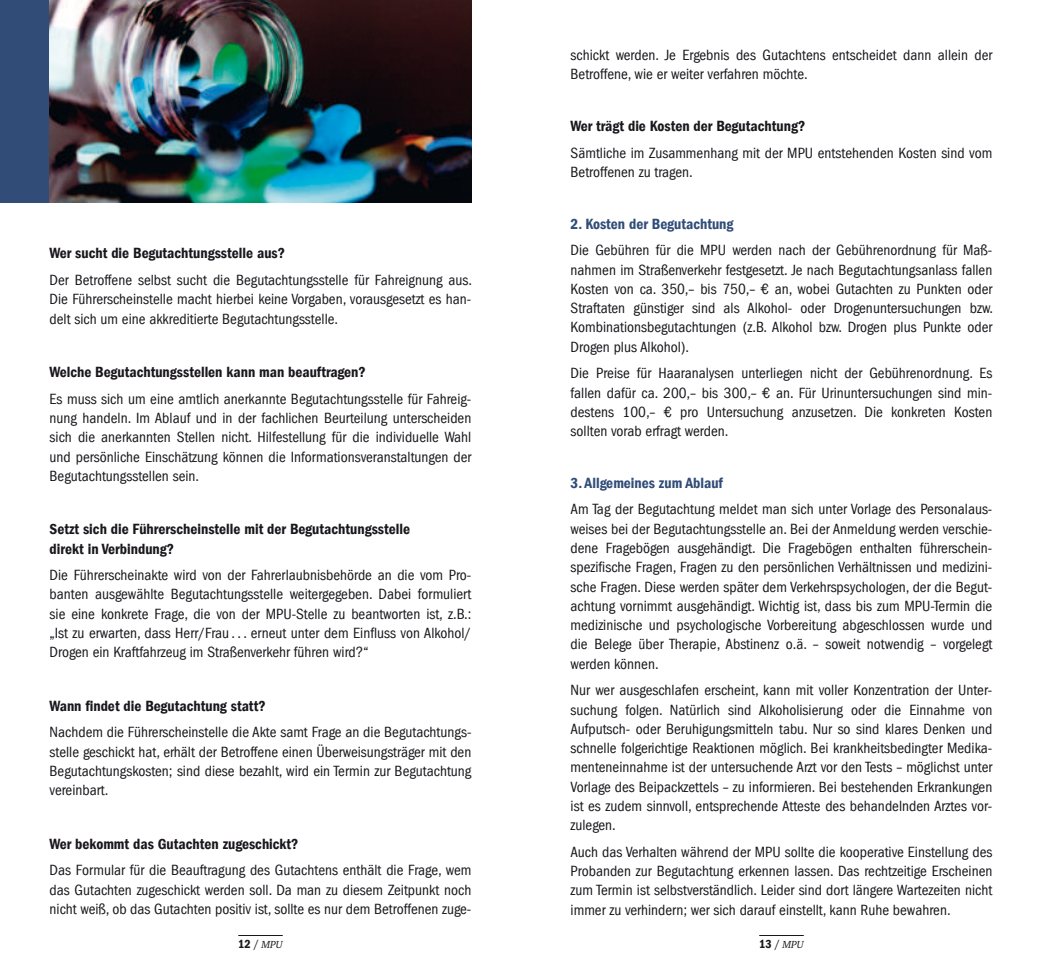
<style>
.page{position:relative;width:1042px;height:968px;background:#fff}
.page>*{position:absolute;margin:0;border:0;box-sizing:border-box;transform-origin:0 0}
.t1{font:condensed 15.22px/19.2px "Franklin Gothic LT Com";color:#1a171c;text-align:justify}
.t2{font:15.22px/19.2px "Franklin Gothic LT Com Dm Cn";color:#1a171c}
.t3{font:15.22px "Franklin Gothic LT Com Dm Cn";color:#304c77}
.t4{font:italic 10.5px "Charter ITC Pro";letter-spacing:-.01em;color:#1a171c}
.s1{font-family:"Franklin Gothic LT Com Dm Cn";font-style:normal;font-size:12.25px}
.s2{font-family:"Franklin Gothic LT Com";font-style:normal;font-stretch:condensed;font-size:12.25px}
</style>
<div class="page">
<hr style="left:238px;top:935px;width:45px;height:1px;background:#1a171c">
<hr style="left:759px;top:935px;width:45px;height:1px;background:#1a171c">
<div style="left:0;top:0;width:50px;height:202px;background:#304c77"></div>
<img style="left:50px;top:0;width:421px;height:202px">
<p class="t2" style="left:50px;top:244px;width:237px">Wer sucht die Begutachtungsstelle aus?</p>
<p class="t1" style="left:50px;top:270px;width:424px">Der Betroffene selbst sucht die Begutachtungsstelle für Fahreignung aus.<br>Die Führerscheinstelle macht hierbei keine Vorgaben, vorausgesetzt es han&shy;delt sich um eine akkreditierte Begutachtungsstelle.</p>
<p class="t2" style="left:50px;top:362px;width:318px">Welche Begutachtungsstellen kann man beauftragen?</p>
<p class="t1" style="left:50px;top:389px;width:423px">Es muss sich um eine amtlich anerkannte Begutachtungsstelle für Fahreig&shy;nung handeln. Im Ablauf und in der fachlichen Beurteilung unterscheiden sich die anerkannten Stellen nicht. Hilfestellung für die individuelle Wahl und persönliche Einschätzung können die Informationsveranstaltungen der Begutachtungsstellen sein.</p>
<p class="t2" style="left:50px;top:519px;width:362px">Setzt sich die Führerscheinstelle mit der Begutachtungsstelle direkt in Verbindung?</p>
<p class="t1" style="left:50px;top:565px;width:423px">Die Führerscheinakte wird von der Fahrerlaubnisbehörde an die vom Pro&shy;banten ausgewählte Begutachtungsstelle weitergegeben. Dabei formuliert sie eine konkrete Frage, die von der MPU-Stelle zu beantworten ist, z.B.: „Ist zu erwarten, dass Herr/Frau . . . erneut unter dem Einfluss von Alkohol/ Drogen ein Kraftfahrzeug im Straßenverkehr führen wird?“</p>
<p class="t2" style="left:50px;top:696px;width:217px">Wann findet die Begutachtung statt?</p>
<p class="t1" style="left:50px;top:722px;width:423px">Nachdem die Führerscheinstelle die Akte samt Frage an die Begutachtungs&shy;stelle geschickt hat, erhält der Betroffene einen Überweisungsträger mit den Begutachtungskosten; sind diese bezahlt, wird ein Termin zur Begutachtung vereinbart.</p>
<p class="t2" style="left:50px;top:833px;width:250px">Wer bekommt das Gutachten zugeschickt?</p>
<p class="t1" style="left:50px;top:860px;width:423px">Das Formular für die Beauftragung des Gutachtens enthält die Frage, wem das Gutachten zugeschickt werden soll. Da man zu diesem Zeitpunkt noch nicht weiß, ob das Gutachten positiv ist, sollte es nur dem Betroffenen zuge-</p>
<p class="t1" style="left:570px;top:46px;width:423px">schickt werden. Je Ergebnis des Gutachtens entscheidet dann allein der<br>Betroffene, wie er weiter verfahren möchte.</p>
<p class="t2" style="left:570px;top:116px;width:236px">Wer trägt die Kosten der Begutachtung?</p>
<p class="t1" style="left:570px;top:143px;width:423px">Sämtliche im Zusammenhang mit der MPU entstehenden Kosten sind vom<br>Betroffenen zu tragen.</p>
<p class="t3" style="left:570px;top:215px;width:164px">2. Kosten der Begutachtung</p>
<p class="t1" style="left:570px;top:241px;width:424px;text-align:left">Die Gebühren für die MPU werden nach der Gebührenordnung für Maß&shy;nahmen im Straßenverkehr festgesetzt. Je nach Begutachtungsanlass fallen Kosten von ca. 350,– bis 750,– € an, wobei Gutachten zu Punkten oder Straftaten günstiger sind als Alkohol- oder Drogenuntersuchungen bzw.<br>Kombinationsbegutachtungen (z.B. Alkohol bzw. Drogen plus Punkte oder Drogen plus Alkohol).</p>
<p class="t1" style="left:570px;top:364px;width:423px">Die Preise für Haaranalysen unterliegen nicht der Gebührenordnung. Es fallen dafür ca. 200,– bis 300,– € an. Für Urinuntersuchungen sind min&shy;destens 100,– € pro Untersuchung anzusetzen. Die konkreten Kosten sollten vorab erfragt werden.</p>
<p class="t3" style="left:570px;top:474px;width:154px">3. Allgemeines zum Ablauf</p>
<p class="t1" style="left:570px;top:500px;width:423px">Am Tag der Begutachtung meldet man sich unter Vorlage des Personalaus&shy;weises bei der Begutachtungsstelle an. Bei der Anmeldung werden verschie&shy;dene Fragebögen ausgehändigt. Die Fragebögen enthalten führerschein&shy;spezifische Fragen, Fragen zu den persönlichen Verhältnissen und medizini&shy;sche Fragen. Diese werden später dem Verkehrspsychologen, der die Begut&shy;achtung vornimmt ausgehändigt. Wichtig ist, dass bis zum MPU-Termin die medizinische und psychologische Vorbereitung abgeschlossen wurde und die Belege über Therapie, Abstinenz o.ä. – soweit notwendig – vorgelegt werden können.</p>
<p class="t1" style="left:570px;top:680px;width:423px">Nur wer ausgeschlafen erscheint, kann mit voller Konzentration der Unter&shy;suchung folgen. Natürlich sind Alkoholisierung oder die Einnahme von Aufputsch- oder Beruhigungsmitteln tabu. Nur so sind klares Denken und schnelle folgerichtige Reaktionen möglich. Bei krankheitsbedingter Medika&shy;menteneinnahme ist der untersuchende Arzt vor den Tests – möglichst unter Vorlage des Beipackzettels – zu informieren. Bei bestehenden Erkrankungen ist es zudem sinnvoll, entsprechende Atteste des behandelnden Arztes vor&shy;zulegen.</p>
<p class="t1" style="left:570px;top:842px;width:423px">Auch das Verhalten während der MPU sollte die kooperative Einstellung des Probanden zur Begutachtung erkennen lassen. Das rechtzeitige Erscheinen zum Termin ist selbstverständlich. Leider sind dort längere Wartezeiten nicht immer zu verhindern; wer sich darauf einstellt, kann Ruhe bewahren.</p>
<p class="t4" style="left:238px;top:937px;width:46px"><span class="s1">12</span> <span class="s2">/</span> MPU</p>
<p class="t4" style="left:759px;top:937px;width:46px"><span class="s1">13</span> <span class="s2">/</span> MPU</p>
</div>
